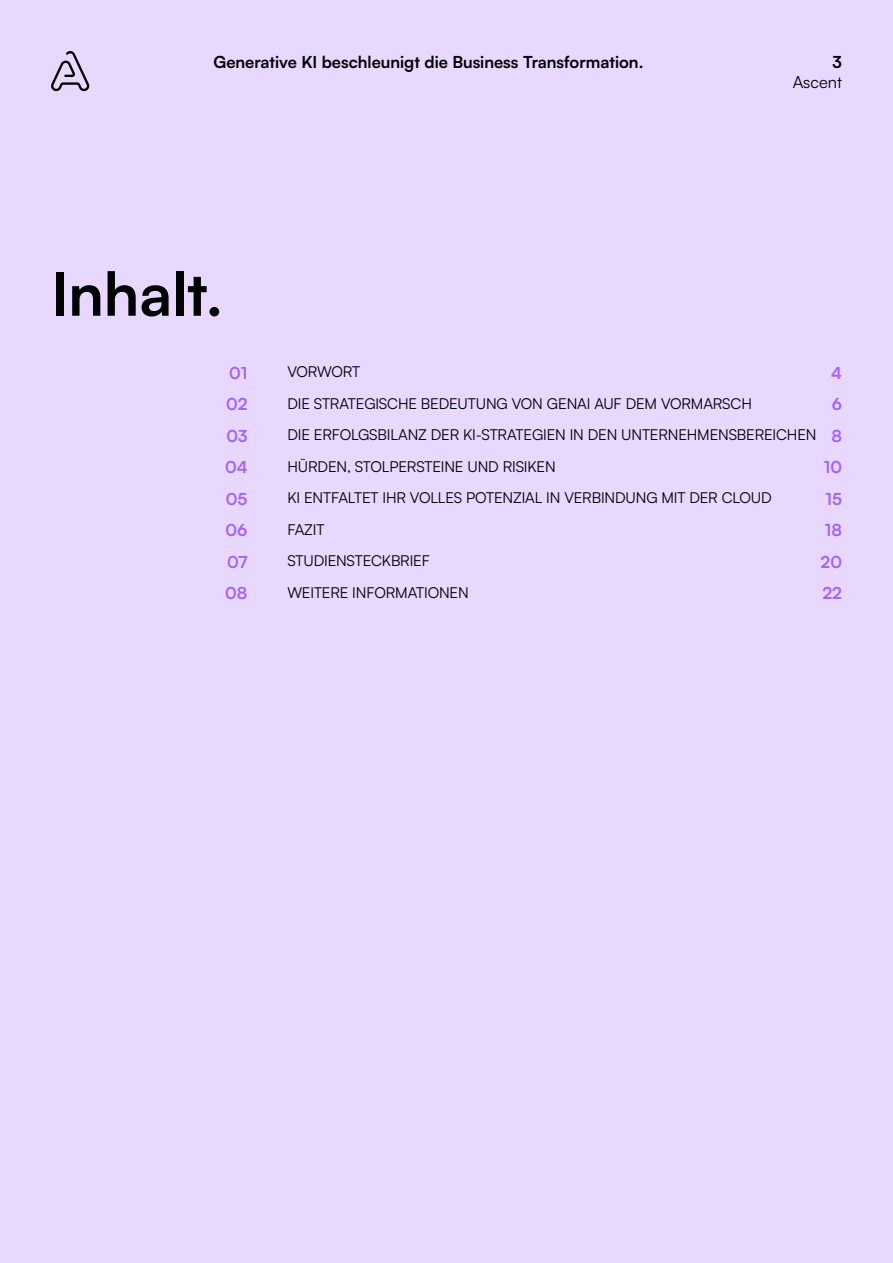
<style>
.page{position:relative;width:893px;height:1263px;background:#e8d7ff}
.page>*{position:absolute;margin:0;border:0;box-sizing:border-box;transform-origin:0 0}
.t1{font:700 60px "Satoshi";color:#000101}
.t2{font:700 16.5px "Satoshi";color:#000}
.t3{font:700 16.5px/31.5px "Satoshi";color:#a561ff;text-align:justify}
.t4{font:16.5px "Satoshi";color:#000}
.t5{font:15px/31.5px "Satoshi";letter-spacing:-.01em;color:#000101}
</style>
<div class="page">
<svg style="left:51px;top:51px;width:38px;height:40px"></svg>
<p class="t2" style="left:213px;top:50px;width:432px">Generative KI beschleunigt die Business Transformation.</p>
<p class="t2" style="left:833px;top:50px;width:11px">3</p>
<p class="t4" style="left:793px;top:71px;width:51px">Ascent</p>
<h1 class="t1" style="left:51px;top:250px;width:174px">Inhalt.</h1>
<p class="t5" style="left:287px;top:355px;width:531px">VORWORT<br>DIE STRATEGISCHE BEDEUTUNG VON GENAI AUF DEM VORMARSCH<br>DIE ERFOLGSBILANZ DER KI-STRATEGIEN IN DEN UNTERNEHMENSBEREICHEN HÜRDEN, STOLPERSTEINE UND RISIKEN<br>KI ENTFALTET IHR VOLLES POTENZIAL IN VERBINDUNG MIT DER CLOUD<br>FAZIT<br>STUDIENSTECKBRIEF<br>WEITERE INFORMATIONEN</p>
<p class="t3" style="left:225px;top:356px;width:24px">01<br>02<br>03<br>04<br>05<br>06<br>07<br>08</p>
<p class="t3" style="left:821px;top:356px;width:23px;text-align:right">4<br>6<br>8<br>10<br>15<br>18<br>20<br>22</p>
</div>
